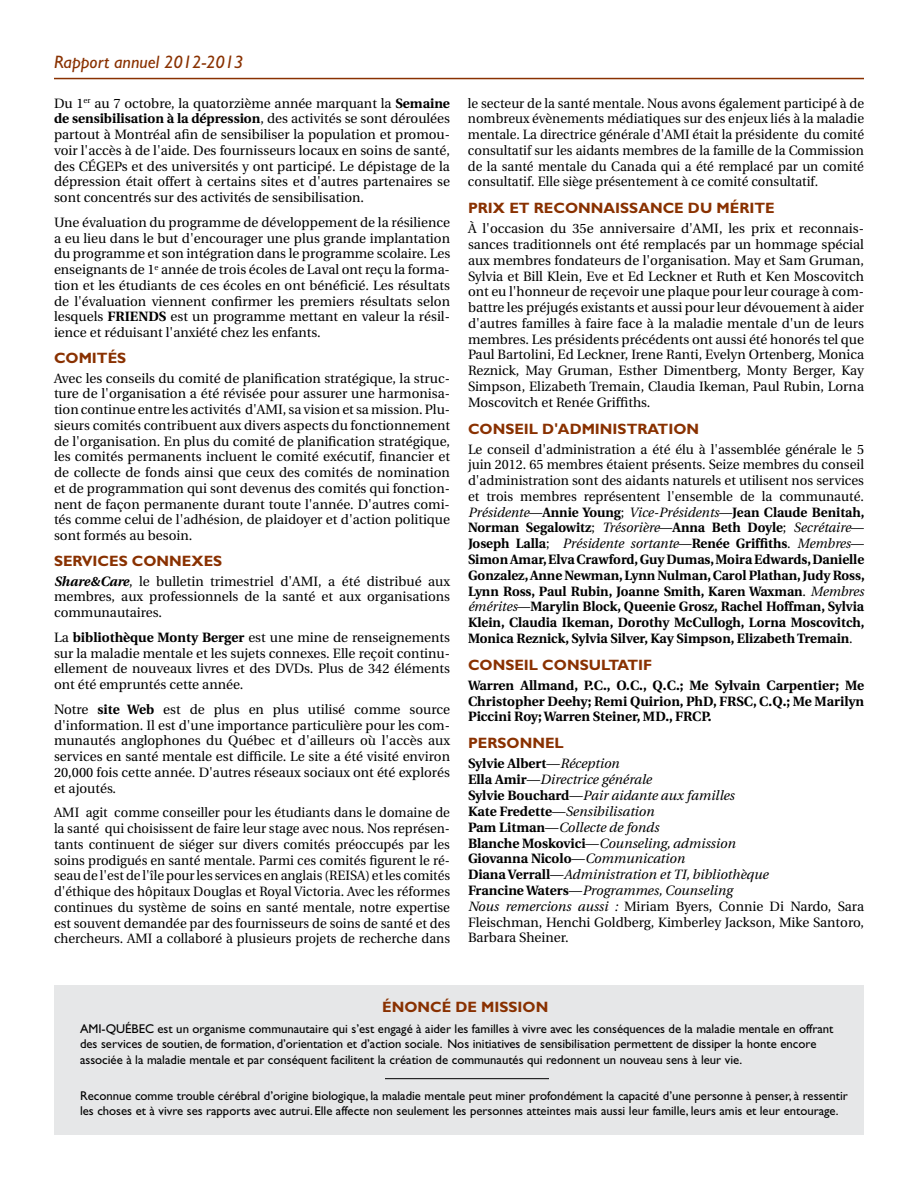
<style>
.page{position:relative;width:918px;height:1188px;background:#fff}
.page>*{position:absolute;margin:0;border:0;box-sizing:border-box;transform-origin:0 0}
.t1{font:italic 18px "Gill Sans";color:#893101}
.t2{font:700 15px "Gill Sans";color:#893101}
.t3{font:13.5px/15.8px "Utopia";color:#000;text-align:justify}
.t4{font:700 13.5px/15.8px "Utopia";color:#000;text-align:justify}
.t5{font:italic 13.5px/15.8px "Utopia";color:#000}
.t6{font:12.75px/15.6px "Gill Sans";color:#000}
.s1{font-weight:700}
.s2{font-weight:700;font-style:italic}
.s3{font-weight:400}
.s4{font-weight:400;font-style:italic}
.s5{font-weight:700;font-style:normal}
.s6{font-style:normal}
</style>
<div class="page">
<hr style="left:54px;top:78px;width:810px;height:1px;background:#893101">
<div style="left:54px;top:986px;width:810px;height:150px;background:#e6e7e8"></div>
<hr style="left:385px;top:1078px;width:164px;height:1px;background:#000">
<h1 class="t1" style="left:54px;top:51px;width:191px">Rapport annuel 2012-2013</h1>
<p class="t3" style="left:54px;top:95px;width:398px">Du 1<sup>er</sup> au 7 octobre, la quatorzième année marquant la <span class="s1">Semaine de sensibilisation à la dépression</span>, des activités se sont déroulées partout à Montréal afin de sensibiliser la population et promou&shy;voir l'accès à de l'aide. Des fournisseurs locaux en soins de santé, des CÉGEPs et des universités y ont participé. Le dépistage de la dépression était offert à certains sites et d'autres partenaires se sont concentrés sur des activités de sensibilisation.</p>
<p class="t3" style="left:54px;top:215px;width:398px">Une évaluation du programme de développement de la résilience a eu lieu dans le but d'encourager une plus grande implantation du programme et son intégration dans le programme scolaire. Les enseignants de 1<sup>e</sup> année de trois écoles de Laval ont reçu la forma&shy;tion et les étudiants de ces écoles en ont bénéficié. Les résultats de l'évaluation viennent confirmer les premiers résultats selon lesquels <span class="s1">FRIENDS</span> est un programme mettant en valeur la résil&shy;ience et réduisant l'anxiété chez les enfants.</p>
<p class="t2" style="left:54px;top:349px;width:74px">COMITÉS</p>
<p class="t3" style="left:54px;top:370px;width:398px">Avec les conseils du comité de planification stratégique, la struc&shy;ture de l'organisation a été révisée pour assurer une harmonisa&shy;tion continue entre les activités d'AMI, sa vision et sa mission. Plu&shy;sieurs comités contribuent aux divers aspects du fonctionnement de l'organisation. En plus du comité de planification stratégique, les comités permanents incluent le comité exécutif, financier et de collecte de fonds ainsi que ceux des comités de nomination et de programmation qui sont devenus des comités qui fonction&shy;nent de façon permanente durant toute l'année. D'autres comi&shy;tés comme celui de l'adhésion, de plaidoyer et d'action politique sont formés au besoin.</p>
<p class="t2" style="left:54px;top:552px;width:170px">SERVICES CONNEXES</p>
<p class="t3" style="left:54px;top:573px;width:398px"><span class="s2">Share&amp;Care</span>, le bulletin trimestriel d'AMI, a été distribué aux membres, aux professionnels de la santé et aux organisations communautaires.</p>
<p class="t3" style="left:54px;top:630px;width:398px">La <span class="s1">bibliothèque Monty Berger</span> est une mine de renseignements sur la maladie mentale et les sujets connexes. Elle reçoit continu&shy;ellement de nouveaux livres et des DVDs. Plus de 342 éléments ont été empruntés cette année.</p>
<p class="t3" style="left:54px;top:702px;width:398px">Notre <span class="s1">site Web</span> est de plus en plus utilisé comme source d'information. Il est d'une importance particulière pour les com&shy;munautés anglophones du Québec et d'ailleurs où l'accès aux services en santé mentale est difficile. Le site a été visité environ 20,000 fois cette année. D'autres réseaux sociaux ont été explorés et ajoutés.</p>
<p class="t3" style="left:54px;top:805px;width:398px">AMI agit comme conseiller pour les étudiants dans le domaine de la santé qui choisissent de faire leur stage avec nous. Nos représen&shy;tants continuent de siéger sur divers comités préoccupés par les soins prodigués en santé mentale. Parmi ces comités figurent le ré&shy;seau de l'est de l'île pour les services en anglais (REISA) et les comités d'éthique des hôpitaux Douglas et Royal Victoria. Avec les réformes continues du système de soins en santé mentale, notre expertise est souvent demandée par des fournisseurs de soins de santé et des chercheurs. AMI a collaboré à plusieurs projets de recherche dans</p>
<p class="t3" style="left:468px;top:95px;width:398px">le secteur de la santé mentale. Nous avons également participé à de nombreux évènements médiatiques sur des enjeux liés à la maladie mentale. La directrice générale d'AMI était la présidente du comité consultatif sur les aidants membres de la famille de la Commission de la santé mentale du Canada qui a été remplacé par un comité consultatif. Elle siège présentement à ce comité consultatif.</p>
<p class="t2" style="left:468px;top:199px;width:308px">PRIX ET RECONNAISSANCE DU MÉRITE</p>
<p class="t3" style="left:468px;top:221px;width:398px">À l'occasion du 35e anniversaire d'AMI, les prix et reconnais&shy;sances traditionnels ont été remplacés par un hommage spécial aux membres fondateurs de l'organisation. May et Sam Gruman, Sylvia et Bill Klein, Eve et Ed Leckner et Ruth et Ken Moscovitch ont eu l'honneur de reçevoir une plaque pour leur courage à com&shy;battre les préjugés existants et aussi pour leur dévouement à aider d'autres familles à faire face à la maladie mentale d'un de leurs membres. Les présidents précédents ont aussi été honorés tel que Paul Bartolini, Ed Leckner, Irene Ranti, Evelyn Ortenberg, Monica Reznick, May Gruman, Esther Dimentberg, Monty Berger, Kay Simpson, Elizabeth Tremain, Claudia Ikeman, Paul Rubin, Lorna Moscovitch et Renée Griffiths.</p>
<p class="t2" style="left:468px;top:420px;width:233px">CONSEIL D'ADMINISTRATION</p>
<p class="t4" style="left:468px;top:441px;width:398px"><span class="s3">Le conseil d'administration a été élu à l'assemblée générale le 5 juin 2012. 65 membres étaient présents. Seize membres du conseil d'administration sont des aidants naturels et utilisent nos services et trois membres représentent l'ensemble de la communauté.<br></span><span class="s4">Présidente</span><span class="s3">—</span>Annie Young<span class="s3">;</span> <span class="s4">Vice-Présidents</span><span class="s3">—</span>Jean Claude Benitah, Norman Segalowitz<span class="s3">;</span> <span class="s4">Trésorière</span><span class="s3">—</span>Anna Beth Doyle<span class="s3">;</span> <span class="s4">Secrétaire</span><span class="s3">— </span>Joseph Lalla<span class="s3">;</span> <span class="s4">Présidente sortante</span><span class="s3">—</span>Renée Griffiths<span class="s3">.</span> <span class="s4">Membres</span><span class="s3">— </span>Simon Amar, Elva Crawford, Guy Dumas, Moira Edwards, Danielle Gonzalez, Anne Newman, Lynn Nulman, Carol Plathan, Judy Ross, Lynn Ross, Paul Rubin, Joanne Smith, Karen Waxman<span class="s3">.</span> <span class="s4">Membres émérites</span><span class="s3">—</span>Marylin Block, Queenie Grosz, Rachel Hoffman, Sylvia Klein, Claudia Ikeman, Dorothy McCullogh, Lorna Moscovitch, Monica Reznick, Sylvia Silver, Kay Simpson, Elizabeth Tremain<span class="s3">.</span></p>
<p class="t2" style="left:468px;top:656px;width:186px">CONSEIL CONSULTATIF</p>
<p class="t4" style="left:468px;top:677px;width:398px">Warren Allmand, P.C., O.C., Q.C.; Me Sylvain Carpentier; Me Christopher Deehy; Remi Quirion, PhD, FRSC, C.Q.; Me Marilyn Piccini Roy; Warren Steiner, MD., FRCP.</p>
<p class="t2" style="left:468px;top:734px;width:97px">PERSONNEL</p>
<p class="t5" style="left:468px;top:756px;width:398px"><span class="s5">Sylvie Albert</span><span class="s6">—</span>Réception<br><span class="s5">Ella Amir</span><span class="s6">—</span>Directrice générale<br><span class="s5">Sylvie Bouchard</span><span class="s6">—</span>Pair aidante aux familles<br><span class="s5">Kate Fredette</span><span class="s6">—</span>Sensibilisation<br><span class="s5">Pam Litman</span><span class="s6">—</span>Collecte de fonds<br><span class="s5">Blanche Moskovici</span><span class="s6">—</span>Counseling, admission<br><span class="s5">Giovanna Nicolo</span><span class="s6">—</span>Communication<br><span class="s5">Diana Verrall</span><span class="s6">—</span>Administration et TI, bibliothèque<br><span class="s5">Francine Waters</span><span class="s6">—</span>Programmes, Counseling<br>Nous remercions aussi : <span class="s6">Miriam Byers, Connie Di Nardo, Sara Fleischman, Henchi Goldberg, Kimberley Jackson, Mike Santoro, Barbara Sheiner.</span></p>
<p class="t2" style="left:382px;top:998px;width:168px">ÉNONCÉ DE MISSION</p>
<p class="t6" style="left:80px;top:1021px;width:755px">AMI-QUÉBEC est un organisme communautaire qui s’est engagé à aider les familles à vivre avec les conséquences de la maladie mentale en offrant des services de soutien, de formation, d’orientation et d’action sociale. Nos initiatives de sensibilisation permettent de dissiper la honte encore associée à la maladie mentale et par conséquent facilitent la création de communautés qui redonnent un nouveau sens à leur vie.</p>
<p class="t6" style="left:80px;top:1088px;width:769px;line-height:15px">Reconnue comme trouble cérébral d’origine biologique, la maladie mentale peut miner profondément la capacité d’une personne à penser, à ressentir les choses et à vivre ses rapports avec autrui. Elle affecte non seulement les personnes atteintes mais aussi leur famille, leurs amis et leur entourage.</p>
</div>
